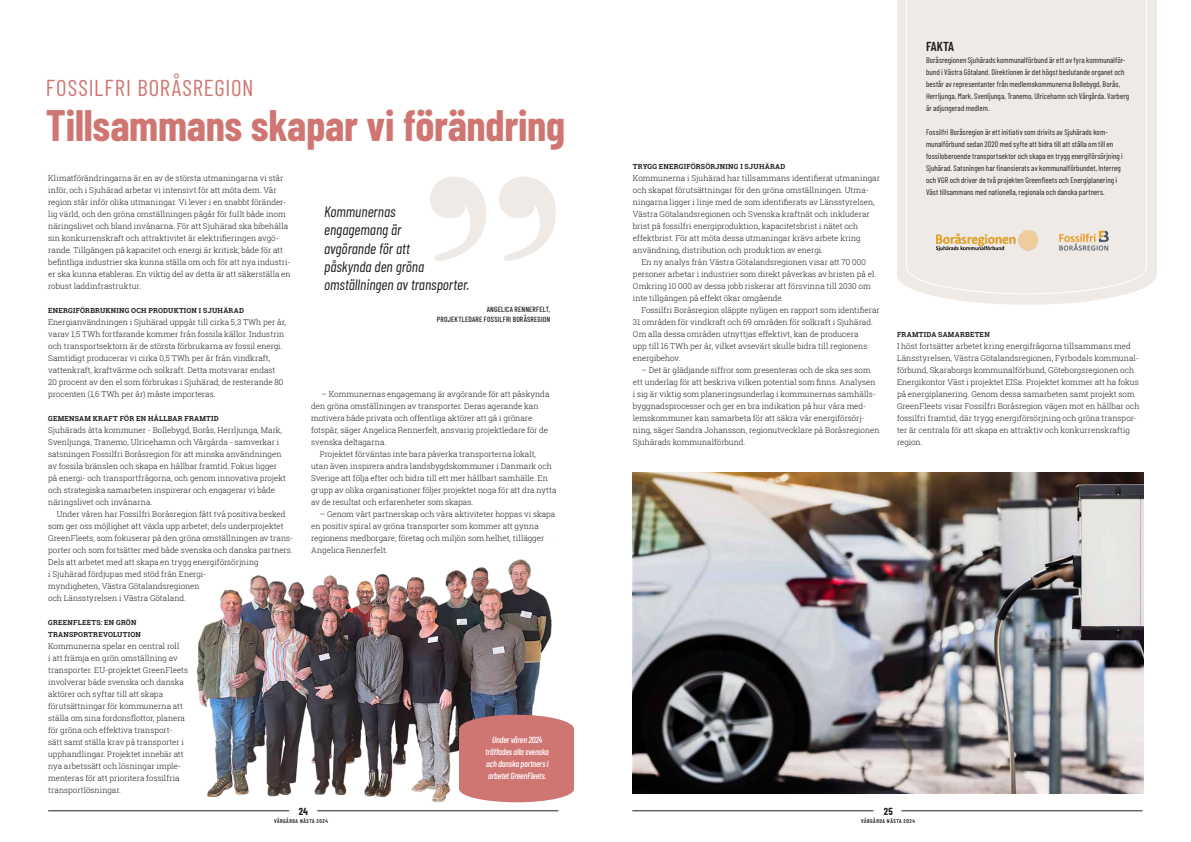
<style>
.page{position:relative;width:1191px;height:842px;background:#fff}
.page>*{position:absolute;margin:0;border:0;box-sizing:border-box;transform-origin:0 0}
.t1{font:700 43px "Barlow Condensed";letter-spacing:-.005em;color:#d07672}
.t2{font:23px "Barlow Condensed";letter-spacing:.04em;color:#d07672}
.t3{font:italic 15px/18px "Barlow Condensed";color:#1d1d1b}
.t4{font:600 13px "Barlow Condensed";letter-spacing:-.025em;color:#1d1d1b}
.t5{font:700 10px "Barlow Condensed";color:#1d1d1b}
.t6{font:italic 500 9px/12px "Barlow Condensed";letter-spacing:-.02em;color:#fff;text-align:center}
.t7{font:300 8px/12px "Roboto Slab";color:#1d1d1b}
.t8{font:8px/12px "Barlow Condensed";letter-spacing:.01em;color:#1d1d1b}
.t9{font:500 7.5px/10px "Barlow Condensed";letter-spacing:.02em;color:#1d1d1b;text-align:right}
.t10{font:700 7px/12px "Roboto Slab";letter-spacing:.035em;color:#1d1d1b}
.t11{font:600 5.5px "Barlow Condensed";letter-spacing:.1em;color:#1d1d1b}
</style>
<div class="page">
<img style="left:196px;top:559px;width:358px;height:244px">
<div style="left:897px;top:246px;width:259px;height:59px;background:#f0eae7;border-radius:50%"></div>
<div style="left:897px;top:0;width:259px;height:275px;background:#f0eae7"></div>
<svg style="left:906px;top:0;width:241px;height:295px"></svg>
<img style="left:936px;top:231px;width:102px;height:20px">
<img style="left:1056px;top:224px;width:55px;height:37px">
<div style="left:459px;top:776px;width:115px;height:26px;background:#d07672;border-radius:50%"></div>
<div style="left:459px;top:715px;width:115px;height:28px;background:#d07672;border-radius:50%"></div>
<div style="left:459px;top:729px;width:115px;height:60px;background:#d07672"></div>
<img style="left:632px;top:472px;width:511px;height:322px">
<hr style="left:632px;top:811px;width:241px;height:1px;background:#1d1d1b">
<hr style="left:901px;top:811px;width:241px;height:1px;background:#1d1d1b">
<hr style="left:48px;top:811px;width:241px;height:1px;background:#1d1d1b">
<hr style="left:317px;top:811px;width:241px;height:1px;background:#1d1d1b">
<svg style="left:430px;top:177px;width:126px;height:84px"></svg>
<h2 class="t2" style="left:46px;top:71px;width:209px">FOSSILFRI BORÅSREGION</h2>
<h1 class="t1" style="left:46px;top:95px;width:521px">Tillsammans skapar vi förändring</h1>
<p class="t7" style="left:48px;top:172px;width:244px">Klimatförändringarna är en av de största utmaningarna vi står inför, och i Sjuhärad arbetar vi intensivt för att möta dem. Vår region står inför olika utmaningar. Vi lever i en snabbt föränder&shy;lig värld, och den gröna omställningen pågår för fullt både inom näringslivet och bland invånarna. För att Sjuhärad ska bibehålla sin konkurrenskraft och attraktivitet är elektrifieringen avgö&shy;rande. Tillgången på kapacitet och energi är kritisk; både för att befintliga industrier ska kunna ställa om och för att nya industri&shy;er ska kunna etableras. En viktig del av detta är att säkerställa en robust laddinfrastruktur.</p>
<p class="t10" style="left:48px;top:305px;width:197px">ENERGIFÖRBRUKNING OCH PRODUKTION I SJUHÄRAD</p>
<p class="t7" style="left:48px;top:316px;width:239px">Energianvändningen i Sjuhärad uppgår till cirka 5,3 TWh per år, varav 1,5 TWh fortfarande kommer från fossila källor. Industrin och transportsektorn är de största förbrukarna av fossil energi.<br>Samtidigt producerar vi cirka 0,5 TWh per år från vindkraft, vattenkraft, kraftvärme och solkraft. Detta motsvarar endast 20 procent av den el som förbrukas i Sjuhärad; de resterande 80 procenten (1,6 TWh per år) måste importeras.</p>
<p class="t10" style="left:48px;top:413px;width:172px">GEMENSAM KRAFT FÖR EN HÅLLBAR FRAMTID</p>
<p class="t7" style="left:48px;top:424px;width:239px">Sjuhärads åtta kommuner - Bollebygd, Borås, Herrljunga, Mark, Svenljunga, Tranemo, Ulricehamn och Vårgårda - samverkar i satsningen Fossilfri Boråsregion för att minska användningen av fossila bränslen och skapa en hållbar framtid. Fokus ligger på energi- och transportfrågorna, och genom innovativa projekt och strategiska samarbeten inspirerar och engagerar vi både näringslivet och invånarna.</p>
<p class="t7" style="left:48px;top:508px;width:247px;text-indent:9px">Under våren har Fossilfri Boråsregion fått två positiva besked som ger oss möjlighet att växla upp arbetet; dels underprojektet GreenFleets, som fokuserar på den gröna omställningen av trans&shy;porter och som fortsätter med både svenska och danska partners.<br>Dels att arbetet med att skapa en trygg energiförsörjning<br>i Sjuhärad fördjupas med stöd från Energi-<br>myndigheten, Västra Götalandsregionen<br>och Länsstyrelsen i Västra Götaland.</p>
<p class="t10" style="left:48px;top:617px;width:94px">GREENFLEETS: EN GRÖN<br>TRANSPORTREVOLUTION</p>
<p class="t7" style="left:48px;top:640px;width:141px">Kommunerna spelar en central roll<br>i att främja en grön omställning av transporter. EU-projektet GreenFleets involverar både svenska och danska aktörer och syftar till att skapa förutsättningar för kommunerna att ställa om sina fordonsflottor, planera för gröna och effektiva transport&shy;sätt samt ställa krav på transporter i upphandlingar. Projektet innebär att nya arbetssätt och lösningar imple&shy;menteras för att prioritera fossilfria transportlösningar.</p>
<h3 class="t3" style="left:324px;top:202px;width:147px">Kommunernas<br>engagemang är<br>avgörande för att<br>påskynda den gröna omställningen av transporter.</h3>
<p class="t9" style="left:437px;top:304px;width:115px">ANGELICA RENNERFELT,<br>PROJEKTLEDARE FOSSILFRI BORÅSREGION</p>
<p class="t7" style="left:321px;top:388px;width:229px">– Kommunernas engagemang är avgörande för att påskynda</p>
<p class="t7" style="left:311px;top:400px;width:229px">den gröna omställningen av transporter. Deras agerande kan</p>
<p class="t7" style="left:311px;top:412px;width:223px">motivera både privata och offentliga aktörer att gå i grönare</p>
<p class="t7" style="left:311px;top:424px;width:238px">fotspår, säger Angelica Rennerfelt, ansvarig projektledare för de</p>
<p class="t7" style="left:311px;top:436px;width:77px">svenska deltagarna.</p>
<p class="t7" style="left:320px;top:448px;width:218px">Projektet förväntas inte bara påverka transporterna lokalt,</p>
<p class="t7" style="left:311px;top:460px;width:242px">utan även inspirera andra landsbygdskommuner i Danmark och</p>
<p class="t7" style="left:311px;top:472px;width:238px">Sverige att följa efter och bidra till ett mer hållbart samhälle. En</p>
<p class="t7" style="left:311px;top:484px;width:247px">grupp av olika organisationer följer projektet noga för att dra nytta</p>
<p class="t7" style="left:311px;top:496px;width:164px">av de resultat och erfarenheter som skapas.</p>
<p class="t7" style="left:311px;top:508px;width:246px;text-indent:9px">– Genom vårt partnerskap och våra aktiviteter hoppas vi skapa en positiv spiral av gröna transporter som kommer att gynna regionens medborgare, företag och miljön som helhet, tillägger Angelica Rennerfelt.</p>
<p class="t6" style="left:485px;top:733px;width:65px">Under våren 2024 träffades alla svenska och danska partners i arbetet GreenFleets.</p>
<p class="t5" style="left:299px;top:804px;width:11px">24</p>
<p class="t11" style="left:274px;top:817px;width:55px">VÅRGÅRDA NÄSTA 2024</p>
<p class="t10" style="left:633px;top:160px;width:154px">TRYGG ENERGIFÖRSÖRJNING I SJUHÄRAD</p>
<p class="t7" style="left:633px;top:172px;width:249px">Kommunerna i Sjuhärad har tillsammans identifierat utmaningar</p>
<p class="t7" style="left:633px;top:184px;width:237px">och skapat förutsättningar för den gröna omställningen. Utma-</p>
<p class="t7" style="left:633px;top:196px;width:243px">ningarna ligger i linje med de som identifierats av Länsstyrelsen,</p>
<p class="t7" style="left:633px;top:208px;width:238px">Västra Götalandsregionen och Svenska kraftnät och inkluderar</p>
<p class="t7" style="left:633px;top:220px;width:227px">brist på fossilfri energiproduktion, kapacitetsbrist i nätet och</p>
<p class="t7" style="left:633px;top:232px;width:229px">effektbrist. För att möta dessa utmaningar krävs arbete kring</p>
<p class="t7" style="left:633px;top:244px;width:192px">användning, distribution och produktion av energi.</p>
<p class="t7" style="left:641px;top:256px;width:226px">En ny analys från Västra Götalandsregionen visar att 70 000</p>
<p class="t7" style="left:633px;top:268px;width:245px">personer arbetar i industrier som direkt påverkas av bristen på el.</p>
<p class="t7" style="left:633px;top:280px;width:239px">Omkring 10 000 av dessa jobb riskerar att försvinna till 2030 om</p>
<p class="t7" style="left:633px;top:292px;width:152px">inte tillgången på effekt ökar omgående.</p>
<p class="t7" style="left:641px;top:304px;width:240px">Fossilfri Boråsregion släppte nyligen en rapport som identifierar</p>
<p class="t7" style="left:633px;top:316px;width:241px">31 områden för vindkraft och 69 områden för solkraft i Sjuhärad.</p>
<p class="t7" style="left:633px;top:328px;width:227px">Om alla dessa områden utnyttjas effektivt, kan de producera</p>
<p class="t7" style="left:633px;top:340px;width:236px">upp till 16 TWh per år, vilket avsevärt skulle bidra till regionens</p>
<p class="t7" style="left:633px;top:352px;width:49px">energibehov.</p>
<p class="t7" style="left:633px;top:364px;width:248px;text-indent:9px">– Det är glädjande siffror som presenteras och de ska ses som ett underlag för att beskriva vilken potential som finns. Analysen i sig är viktig som planeringsunderlag i kommunernas samhälls&shy;byggnadsprocesser och ger en bra indikation på hur våra med&shy;lemskommuner kan samarbeta för att säkra vår energiförsörj&shy;ning, säger Sandra Johansson, regionutvecklare på Boråsregionen Sjuhärads kommunalförbund.</p>
<h3 class="t4" style="left:926px;top:37px;width:30px">FAKTA</h3>
<p class="t8" style="left:926px;top:53px;width:205px">Boråsregionen Sjuhärads kommunalförbund är ett av fyra kommunalför&shy;bund i Västra Götaland. Direktionen är det högst beslutande organet och består av representanter från medlemskommunerna Bollebygd, Borås, Herrljunga, Mark, Svenljunga, Tranemo, Ulricehamn och Vårgårda. Varberg är adjungerad medlem.</p>
<p class="t8" style="left:926px;top:125px;width:198px">Fossilfri Boråsregion är ett initiativ som drivits av Sjuhärads kom&shy;munalförbund sedan 2020 med syfte att bidra till att ställa om till en fossiloberoende transportsektor och skapa en trygg energiförsörjning i Sjuhärad. Satsningen har finansierats av kommunalförbundet, Interreg och VGR och driver de två projekten Greenfleets och Energiplanering i Väst tillsammans med nationella, regionala och danska partners.</p>
<p class="t10" style="left:897px;top:328px;width:94px">FRAMTIDA SAMARBETEN</p>
<p class="t7" style="left:897px;top:340px;width:244px">I höst fortsätter arbetet kring energifrågorna tillsammans med Länsstyrelsen, Västra Götalandsregionen, Fyrbodals kommunal&shy;förbund, Skaraborgs kommunalförbund, Göteborgsregionen och Energikontor Väst i projektet EISa. Projektet kommer att ha fokus på energiplanering. Genom dessa samarbeten samt projekt som GreenFleets visar Fossilfri Boråsregion vägen mot en hållbar och fossilfri framtid, där trygg energiförsörjning och gröna transpor&shy;ter är centrala för att skapa en attraktiv och konkurrenskraftig region.</p>
<p class="t5" style="left:883px;top:804px;width:10px">25</p>
<p class="t11" style="left:861px;top:817px;width:55px">VÅRGÅRDA NÄSTA 2024</p>
</div>
